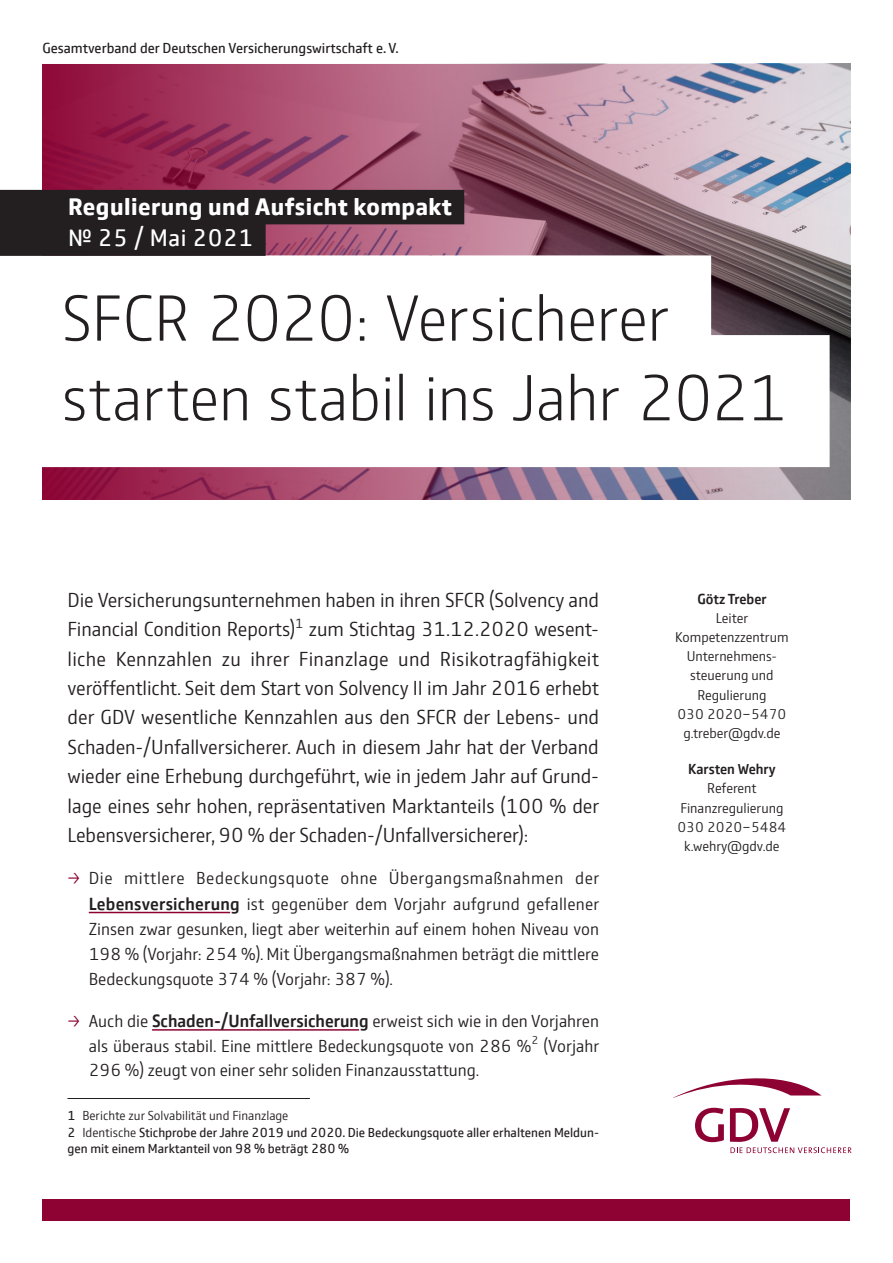
<style>
.page{position:relative;width:893px;height:1263px;background:#fff}
.page>*{position:absolute;margin:0;border:0;box-sizing:border-box;transform-origin:0 0}
.Titel-Überschrift{font:200 67.5px "GD Vtype";letter-spacing:-.005em;color:#231f20}
.t1{font:700 24.75px "GD Vtype";letter-spacing:.02em;color:#fff}
.t2{font:24.75px "GD Vtype";letter-spacing:.02em;color:#fff}
.Titel-Fließtext{font:300 21px/29.4px "GD Vtype";letter-spacing:-.005em;color:#231f20;text-align:justify}
.t3{font:300 18px/25.2px "GD Vtype";color:#231f20;text-align:justify}
.t4{font:15px "GD Vtype";color:#231f20}
.Titel-A3-Autor{font:300 14.7px/19.2px "GD Vtype";color:#231f20;text-align:center}
.Fußnotentext-o_Linie{font:13.5px/16.5px "GD Vtype";color:#231f20}
.Fußnotentext-m_Linie{font:300 13.5px "GD Vtype";color:#231f20}
.s1{color:#8d0233}
.s2{font-weight:500}
.s3{font-weight:400}
.s4{font-weight:300}
</style>
<div class="page">
<div style="left:43px;top:1199px;width:807px;height:21px;background:#8d0233"></div>
<img style="left:43px;top:64px;width:807px;height:436px">
<div style="left:0;top:255px;width:711px;height:132px;background:#fff"></div>
<div style="left:0;top:335px;width:830px;height:132px;background:#fff"></div>
<div style="left:0;top:190px;width:464px;height:34px;background:#231f20"></div>
<div style="left:0;top:221px;width:266px;height:35px;background:#231f20"></div>
<hr style="left:89px;top:912px;width:141px;height:1px;background:#8d0233">
<hr style="left:152px;top:1029px;width:207px;height:2px;background:#8d0233">
<hr style="left:68px;top:1098px;width:242px;height:1px;background:#231f20">
<svg style="left:673px;top:1078px;width:149px;height:20px"></svg>
<svg style="left:695px;top:1108px;width:29px;height:34px"></svg>
<svg style="left:730px;top:1108px;width:122px;height:45px"></svg>
<p class="t4" style="left:43px;top:37px;width:358px">Gesamtverband der Deutschen Versicherungswirtschaft e. V.</p>
<p class="t1" style="left:68px;top:189px;width:385px">Regulierung und Aufsicht kompakt</p>
<p class="t2" style="left:68px;top:221px;width:187px">№ 25 / Mai 2021</p>
<p class="Titel-Überschrift" style="left:62px;top:272px;width:609px">SFCR 2020: Versicherer</p>
<p class="Titel-Überschrift" style="left:62px;top:352px;width:728px">starten stabil ins Jahr 2021</p>
<p class="Titel-Fließtext" style="left:68px;top:584px;width:533px">Die Versicherungsunternehmen haben in ihren SFCR (Solvency and Financial Condition Reports)<sup>1</sup> zum Stichtag 31.12.2020 wesent&shy;liche Kennzahlen zu ihrer Finanzlage und Risikotragfähigkeit veröffentlicht. Seit dem Start von Solvency II im Jahr 2016 erhebt der GDV wesentliche Kennzahlen aus den SFCR der Lebens- und Schaden-/Unfallversicherer. Auch in diesem Jahr hat der Verband wieder eine Erhebung durchgeführt, wie in jedem Jahr auf Grund&shy;lage eines sehr hohen, repräsentativen Marktanteils (100 % der Lebensversicherer, 90 % der Schaden-/Unfallversicherer):</p>
<p class="t3" style="left:89px;top:865px;width:512px;text-indent:-21px"><span class="s1">→</span> Die mittlere Bedeckungsquote ohne Übergangsmaßnahmen der <span class="s2">Lebensversicherung</span> ist gegenüber dem Vorjahr aufgrund gefallener Zinsen zwar gesunken, liegt aber weiterhin auf einem hohen Niveau von 198 % (Vorjahr: 254 %). Mit Übergangsmaßnahmen beträgt die mittlere Bedeckungsquote 374 % (Vorjahr: 387 %).</p>
<p class="t3" style="left:89px;top:1008px;width:512px;line-height:24.8px;text-indent:-21px"><span class="s1">→</span> Auch die <span class="s2">Schaden-/Unfallversicherung</span> erweist sich wie in den Vorjahren als überaus stabil. Eine mittlere Bedeckungsquote von 286 %<sup>2</sup> (Vorjahr 296 %) zeugt von einer sehr soliden Finanzausstattung.</p>
<p class="Fußnotentext-m_Linie" style="left:68px;top:1106px;width:222px"><span class="s3">1</span> Berichte zur Solvabilität und Finanzlage</p>
<p class="Fußnotentext-o_Linie" style="left:68px;top:1123px;width:533px">2 <span class="s4">Identische</span> Stichprobe der Jahre 2019 und 2020. Die Bedeckungsquote aller erhaltenen Meldun&shy;gen mit einem Marktanteil von 98 % beträgt 280 %</p>
<p class="Titel-A3-Autor" style="left:675px;top:588px;width:115px"><span class="s2">Götz Treber<br></span>Leiter<br>Kompetenzzentrum<br>Unternehmens&shy;steuerung und<br>Regulierung<br>030 2020-5470 g.treber@gdv.de</p>
<p class="Titel-A3-Autor" style="left:677px;top:759px;width:110px"><span class="s2">Karsten Wehry<br></span>Referent<br>Finanzregulierung<br>030 2020-5484 k.wehry@gdv.de</p>
</div>
